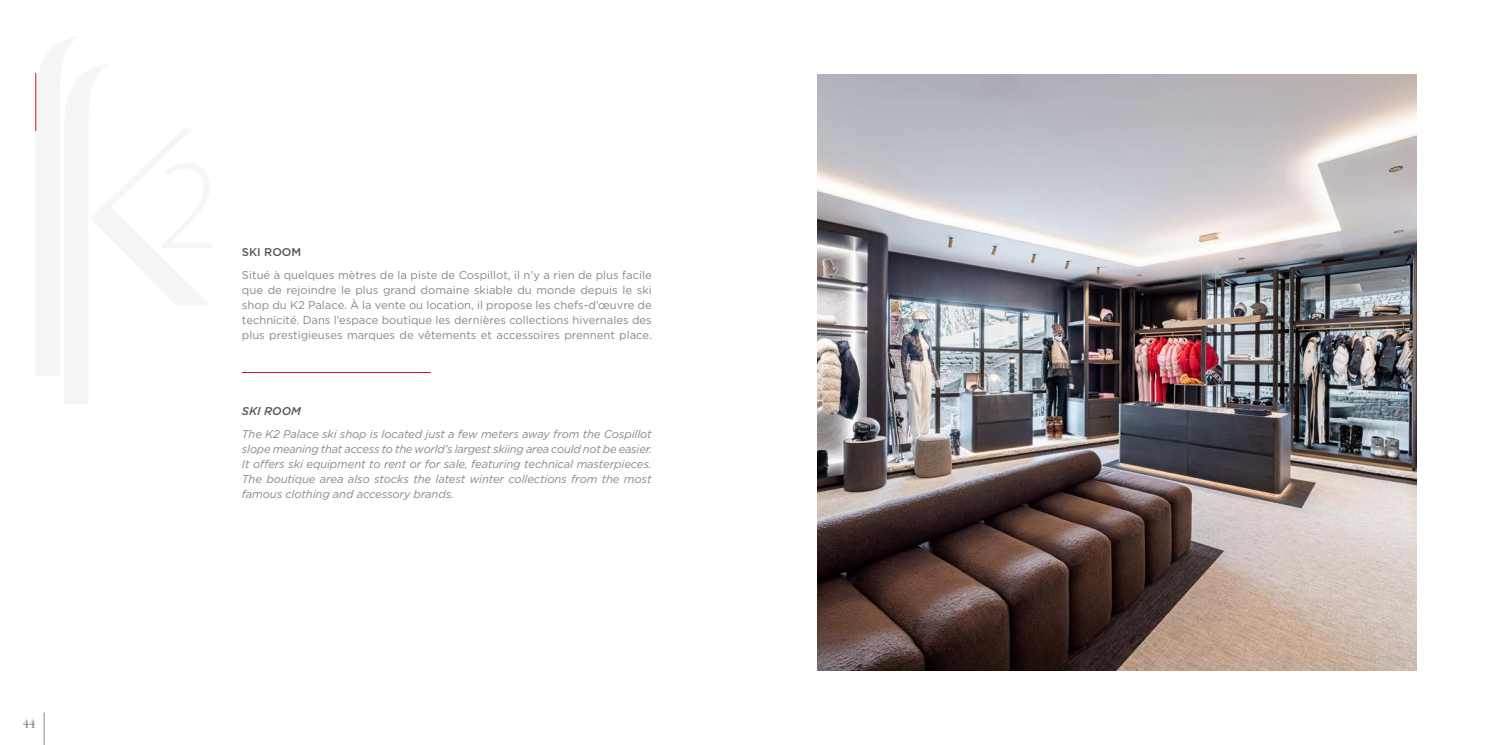
<style>
.page{position:relative;width:1489px;height:745px;background:#fff}
.page>*{position:absolute;margin:0;border:0;box-sizing:border-box;transform-origin:0 0}
.t1{font:14.12px "Vogue";color:#878787}
.t2{font:11.25px/15px "Gotham";color:#878787;text-align:justify}
.t3{font:italic 11.25px/15px "Gotham";letter-spacing:-.01em;color:#878787;text-align:justify}
.t4{font:500 11.25px "Gotham";color:#575756}
.t5{font:italic 500 11.25px "Gotham";color:#575756}
</style>
<div class="page">
<hr style="left:35px;top:73px;width:1px;height:58px;background:#cd1423">
<hr style="left:242px;top:372px;width:189px;height:1px;background:#cd1423">
<img style="left:817px;top:74px;width:599px;height:596px">
<hr style="left:44px;top:712px;width:1px;height:32px;background:#878787">
<p class="t1" style="left:23px;top:717px;width:14px">44</p>
<p class="t4" style="left:242px;top:245px;width:61px">SKI ROOM</p>
<p class="t2" style="left:242px;top:267px;width:411px">Situé à quelques mètres de la piste de Cospillot, il n’y a rien de plus facile que de rejoindre le plus grand domaine skiable du monde depuis le ski shop du K2 Palace. À la vente ou location, il propose les chefs-d’œuvre de technicité. Dans l’espace boutique les dernières collections hivernales des plus prestigieuses marques de vêtements et accessoires prennent place.</p>
<p class="t5" style="left:242px;top:403px;width:60px">SKI ROOM</p>
<p class="t3" style="left:242px;top:425px;width:411px">The K2 Palace ski shop is located just a few meters away from the Cospillot slope meaning that access to the world’s largest skiing area could not be easier.<br>It offers ski equipment to rent or for sale, featuring technical masterpieces.<br>The boutique area also stocks the latest winter collections from the most famous clothing and accessory brands.</p>
</div>
